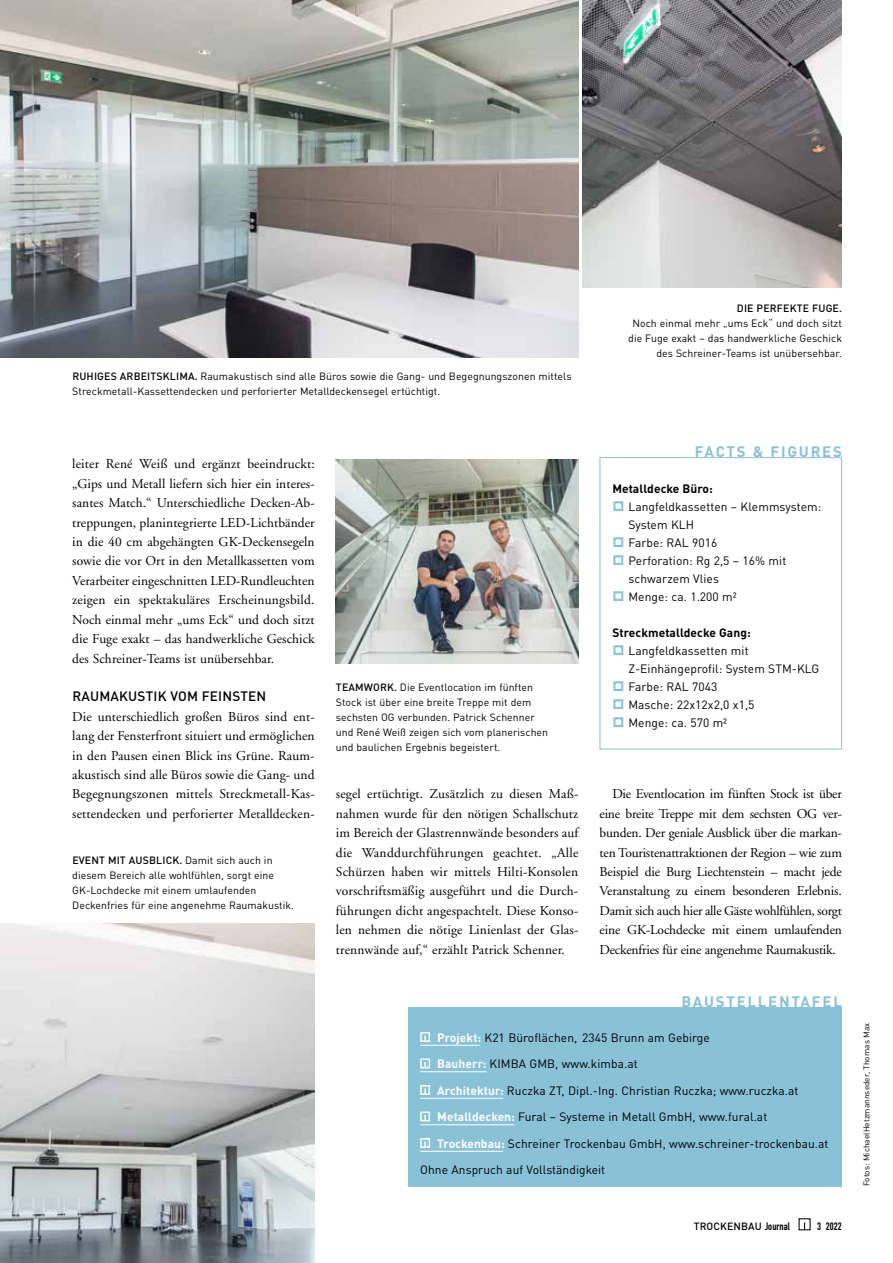
<style>
.page{position:relative;width:893px;height:1263px;background:#fff}
.page>*{position:absolute;margin:0;border:0;box-sizing:border-box;transform-origin:0 0}
.t1{font:700 15px "DINOT";letter-spacing:.115em;color:#89c1d7}
.t2{font:13.5px/19.4px "Adobe Garamond";letter-spacing:.005em;color:#000;text-align:justify}
.t3{font:500 13.5px "DINOT";letter-spacing:.015em;color:#000}
.t4{font:12px/18px "DINOT";letter-spacing:.005em;color:#000}
.t5{font:700 12px "DINOT";letter-spacing:.005em;color:#000}
.t6{font:10.65px "DIN Engschrift Alternate";color:#000}
.t7{font:10.5px/15px "DINOT";letter-spacing:.005em;color:#000}
.t8{font:500 10.5px "DINOT";letter-spacing:.015em;color:#000}
.t9{font:500 10.35px "DINOT";letter-spacing:.015em;color:#000}
.t10{font:8.25px "DINOT";letter-spacing:.005em;color:#000}
.s1{font-weight:500}
.s2{font-weight:700;color:#fff}
.s3{font-family:"DIN Engschrift Alternate";font-weight:400;font-size:10.65px}
</style>
<div class="page">
<div style="left:600px;top:457px;width:242px;height:292px;border:1px solid #89c1d7"></div>
<img style="left:583px;top:0;width:259px;height:287px">
<img style="left:0;top:0;width:578px;height:357px">
<img style="left:0;top:923px;width:315px;height:340px">
<div style="left:408px;top:1007px;width:434px;height:179px;background:#89c1d7"></div>
<hr style="left:420px;top:1045px;width:60px;height:1px;background:#fff">
<hr style="left:420px;top:1071px;width:67px;height:1px;background:#fff">
<hr style="left:420px;top:1098px;width:83px;height:1px;background:#fff">
<hr style="left:420px;top:1124px;width:94px;height:1px;background:#fff">
<hr style="left:420px;top:1151px;width:83px;height:1px;background:#fff">
<div style="left:420px;top:1032px;width:10px;height:10px;border:2px solid #fff"></div>
<svg style="left:424px;top:1035px;width:2px;height:6px"></svg>
<div style="left:420px;top:1058px;width:10px;height:10px;border:2px solid #fff"></div>
<svg style="left:424px;top:1062px;width:2px;height:6px"></svg>
<div style="left:420px;top:1085px;width:10px;height:10px;border:2px solid #fff"></div>
<svg style="left:424px;top:1088px;width:2px;height:6px"></svg>
<div style="left:420px;top:1111px;width:10px;height:10px;border:2px solid #fff"></div>
<svg style="left:424px;top:1115px;width:2px;height:6px"></svg>
<div style="left:420px;top:1138px;width:10px;height:10px;border:2px solid #fff"></div>
<svg style="left:424px;top:1141px;width:2px;height:6px"></svg>
<img style="left:336px;top:460px;width:242px;height:203px">
<p class="t7" style="left:72px;top:369px;width:501px"><span class="s1">RUHIGES ARBEITSKLIMA.</span> Raumakustisch sind alle Büros sowie die Gang- und Begegnungszonen mittels<br>Streckmetall-Kassettendecken und perforierter Metalldeckensegel ertüchtigt.</p>
<p class="t2" style="left:72px;top:455px;width:244px">leiter René Weiß und ergänzt beeindruckt: „Gips und Metall liefern sich hier ein interes&shy;santes Match.“ Unterschiedliche Decken-Ab&shy;treppungen, planintegrierte LED-Lichtbänder in die 40 cm abgehängten GK-Deckensegeln sowie die vor Ort in den Metallkassetten vom Verarbeiter eingeschnitten LED-Rundleuchten zeigen ein spektakuläres Erscheinungsbild.<br>Noch einmal mehr „ums Eck“ und doch sitzt die Fuge exakt – das handwerkliche Geschick des Schreiner-Teams ist unübersehbar.</p>
<p class="t3" style="left:72px;top:688px;width:196px">RAUMAKUSTIK VOM FEINSTEN</p>
<p class="t2" style="left:72px;top:707px;width:244px">Die unterschiedlich großen Büros sind ent&shy;lang der Fensterfront situiert und ermöglichen in den Pausen einen Blick ins Grüne. Raum&shy;akustisch sind alle Büros sowie die Gang- und Begegnungszonen mittels Streckmetall-Kas&shy;settendecken und perforierter Metalldecken-</p>
<p class="t7" style="left:72px;top:852px;width:223px"><span class="s1">EVENT MIT AUSBLICK.</span> Damit sich auch in diesem Bereich alle wohlfühlen, sorgt eine GK-Lochdecke mit einem umlaufenden Deckenfries für eine angenehme Raumakustik.</p>
<p class="t7" style="left:336px;top:679px;width:214px"><span class="s1">TEAMWORK.</span> Die Eventlocation im fünften Stock ist über eine breite Treppe mit dem sechsten OG verbunden. Patrick Schenner und René Weiß zeigen sich vom planerischen und baulichen Ergebnis begeistert.</p>
<p class="t2" style="left:336px;top:785px;width:244px">segel ertüchtigt. Zusätzlich zu diesen Maß&shy;nahmen wurde für den nötigen Schallschutz im Bereich der Glastrennwände besonders auf die Wanddurchführungen geachtet. „Alle Schürzen haben wir mittels Hilti-Konsolen vorschriftsmäßig ausgeführt und die Durch&shy;führungen dicht angespachtelt. Diese Konso&shy;len nehmen die nötige Linienlast der Glas&shy;trennwände auf,“ erzählt Patrick Schenner.</p>
<p class="t8" style="left:737px;top:302px;width:107px">DIE PERFEKTE FUGE.</p>
<p class="t7" style="left:628px;top:316px;width:215px;text-align:right">Noch einmal mehr „ums Eck“ und doch sitzt die Fuge exakt – das handwerkliche Geschick des Schreiner-Teams ist unübersehbar.</p>
<p class="t1" style="left:695px;top:442px;width:149px">FACTS &amp; FIGURES</p>
<p class="t5" style="left:612px;top:480px;width:102px">Metalldecke Büro:</p>
<p class="t4" style="left:628px;top:497px;width:194px">Langfeldkassetten – Klemmsystem:<br>System KLH<br>Farbe: RAL 9016<br>Perforation: Rg 2,5 – 16% mit schwarzem Vlies<br>Menge: ca. 1.200 m²</p>
<p class="t5" style="left:612px;top:624px;width:140px">Streckmetalldecke Gang:</p>
<p class="t4" style="left:628px;top:641px;width:192px">Langfeldkassetten mit<br>Z-Einhängeprofil: System STM-KLG<br>Farbe: RAL 7043<br>Masche: 22x12x2,0 x1,5<br>Menge: ca. 570 m²</p>
<p class="t2" style="left:600px;top:785px;width:244px;text-indent:13px">Die Eventlocation im fünften Stock ist über eine breite Treppe mit dem sechsten OG ver&shy;bunden. Der geniale Ausblick über die markan&shy;ten Touristenattraktionen der Region – wie zum Beispiel die Burg Liechtenstein – macht jede Veranstaltung zu einem besonderen Erlebnis.<br>Damit sich auch hier alle Gäste wohlfühlen, sorgt eine GK-Lochdecke mit einem umlaufenden Deckenfries für eine angenehme Raumakustik.</p>
<p class="t1" style="left:681px;top:992px;width:162px">BAUSTELLENTAFEL</p>
<p class="t4" style="left:437px;top:1028px;width:274px"><span class="s2">Projekt:</span> K21 Büroflächen, 2345 Brunn am Gebirge</p>
<p class="t4" style="left:437px;top:1055px;width:202px"><span class="s2">Bauherr:</span> KIMBA GMB, www.kimba.at</p>
<p class="t4" style="left:437px;top:1081px;width:363px"><span class="s2">Architektur:</span> Ruczka ZT, Dipl.-Ing. Christian Ruczka; www.ruczka.at</p>
<p class="t4" style="left:437px;top:1108px;width:332px"><span class="s2">Metalldecken:</span> Fural – Systeme in Metall GmbH, www.fural.at</p>
<p class="t4" style="left:437px;top:1134px;width:393px"><span class="s2">Trockenbau:</span> Schreiner Trockenbau GmbH, www.schreiner-trockenbau.at</p>
<p class="t4" style="left:420px;top:1161px;width:186px">Ohne Anspruch auf Vollständigkeit</p>
<p class="t9" style="left:694px;top:1220px;width:98px">TROCKENBAU <span class="s3">Journal</span></p>
<p class="t6" style="left:817px;top:1220px;width:26px">3 2022</p>
<p class="t10" style="left:861px;top:1186px;width:165px;rotate:-90deg">Fotos: MichaelHetzmannseder, Thomas Max</p>
</div>
